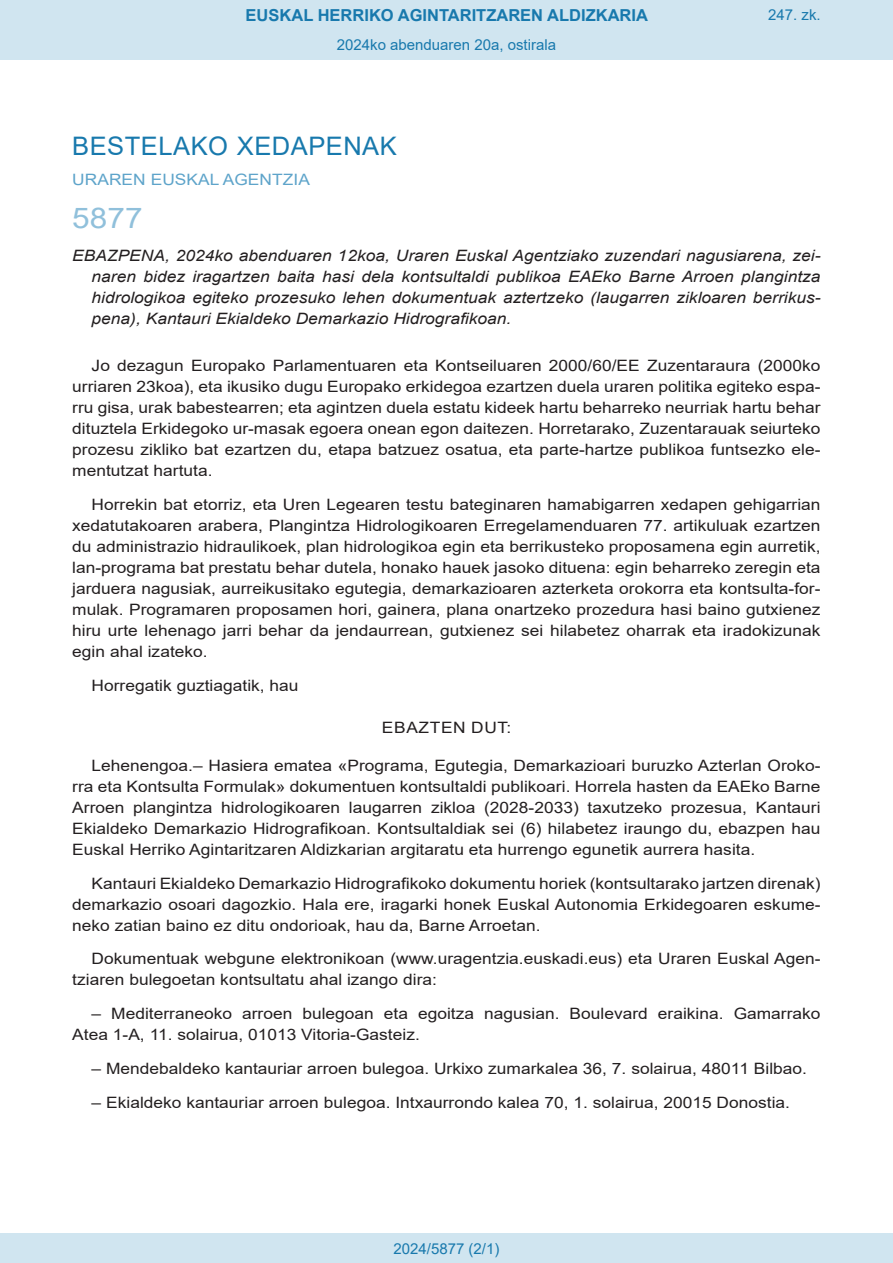
<style>
.page{position:relative;width:893px;height:1263px;background:#fff}
.page>*{position:absolute;margin:0;border:0;box-sizing:border-box;transform-origin:0 0}
.BOPVOrden{font:28.5px "Arial";color:#90c0db;scale:1.11 1}
.BOPVSeccion{font:25.5px "Arial";letter-spacing:.02em;color:#1879ad}
.t1{font:700 16.5px "Arial";color:#1879ad}
.BOPVDetalle{font:15.6px/21px "Arial";color:#231f20;text-align:justify;scale:1.11 1}
.BOPVTitulo{font:italic 15.6px/21px "Arial";color:#231f20;text-align:justify;scale:1.11 1}
.BOPVOrganismo{font:15.6px "Arial";letter-spacing:.005em;color:#5ea4ca;scale:1.11 1}
.BOPVClave{font:15.6px "Arial";letter-spacing:.035em;color:#231f20;scale:1.11 1}
.Paginacion_Centro{font:15px "Arial";color:#1879ad}
</style>
<div class="page">
<div style="left:0;top:0;width:893px;height:60px;background:#d0e5f0"></div>
<div style="left:0;top:1233px;width:893px;height:30px;background:#d0e5f0"></div>
<p class="t1" style="left:246px;top:3px;width:404px">EUSKAL HERRIKO AGINTARITZAREN ALDIZKARIA</p>
<p class="Paginacion_Centro" style="left:337px;top:35px;width:221px">2024ko abenduaren 20a, ostirala</p>
<p class="Paginacion_Centro" style="left:768px;top:5px;width:54px">247. zk.</p>
<p class="BOPVSeccion" style="left:72px;top:128px;width:326px">BESTELAKO XEDAPENAK</p>
<p class="BOPVOrganismo" style="left:72px;top:169px;width:216px">URAREN EUSKAL AGENTZIA</p>
<p class="BOPVOrden" style="left:72px;top:198px;width:65px">5877</p>
<p class="BOPVTitulo" style="left:92px;top:246px;width:658px;text-indent:-19px">EBAZPENA, 2024ko abenduaren 12koa, Uraren Euskal Agentziako zuzendari nagusiarena, zei&shy;naren bidez iragartzen baita hasi dela kontsultaldi publikoa EAEko Barne Arroen plangintza hidrologikoa egiteko prozesuko lehen dokumentuak aztertzeko (laugarren zikloaren berrikus&shy;pena), Kantauri Ekialdeko Demarkazio Hidrografikoan.</p>
<p class="BOPVDetalle" style="left:72px;top:355px;width:676px;text-indent:19px">Jo dezagun Europako Parlamentuaren eta Kontseiluaren 2000/60/EE Zuzentaraura (2000ko urriaren 23koa), eta ikusiko dugu Europako erkidegoa ezartzen duela uraren politika egiteko espa&shy;rru gisa, urak babestearren; eta agintzen duela estatu kideek hartu beharreko neurriak hartu behar dituztela Erkidegoko ur-masak egoera onean egon daitezen. Horretarako, Zuzentarauak seiurteko prozesu zikliko bat ezartzen du, etapa batzuez osatua, eta parte-hartze publikoa funtsezko ele&shy;mentutzat hartuta.</p>
<p class="BOPVDetalle" style="left:72px;top:494px;width:676px;text-indent:19px">Horrekin bat etorriz, eta Uren Legearen testu bateginaren hamabigarren xedapen gehigarrian xedatutakoaren arabera, Plangintza Hidrologikoaren Erregelamenduaren 77. artikuluak ezartzen du administrazio hidraulikoek, plan hidrologikoa egin eta berrikusteko proposamena egin aurretik, lan-programa bat prestatu behar dutela, honako hauek jasoko dituena: egin beharreko zeregin eta jarduera nagusiak, aurreikusitako egutegia, demarkazioaren azterketa orokorra eta kontsulta-for&shy;mulak. Programaren proposamen hori, gainera, plana onartzeko prozedura hasi baino gutxienez hiru urte lehenago jarri behar da jendaurrean, gutxienez sei hilabetez oharrak eta iradokizunak egin ahal izateko.</p>
<p class="BOPVDetalle" style="left:92px;top:674px;width:188px">Horregatik guztiagatik, hau</p>
<p class="BOPVClave" style="left:382px;top:717px;width:118px">EBAZTEN DUT:</p>
<p class="BOPVDetalle" style="left:72px;top:755px;width:676px;text-indent:19px">Lehenengoa.– Hasiera ematea «Programa, Egutegia, Demarkazioari buruzko Azterlan Oroko&shy;rra eta Kontsulta Formulak» dokumentuen kontsultaldi publikoari. Horrela hasten da EAEko Barne Arroen plangintza hidrologikoaren laugarren zikloa (2028-2033) taxutzeko prozesua, Kantauri Ekialdeko Demarkazio Hidrografikoan. Kontsultaldiak sei (6) hilabetez iraungo du, ebazpen hau Euskal Herriko Agintaritzaren Aldizkarian argitaratu eta hurrengo egunetik aurrera hasita.</p>
<p class="BOPVDetalle" style="left:72px;top:872px;width:676px;text-indent:19px">Kantauri Ekialdeko Demarkazio Hidrografikoko dokumentu horiek (kontsultarako jartzen direnak) demarkazio osoari dagozkio. Hala ere, iragarki honek Euskal Autonomia Erkidegoaren eskume&shy;neko zatian baino ez ditu ondorioak, hau da, Barne Arroetan.</p>
<p class="BOPVDetalle" style="left:72px;top:948px;width:676px;text-indent:19px">Dokumentuak webgune elektronikoan (www.uragentzia.euskadi.eus) eta Uraren Euskal Agen&shy;tziaren bulegoetan kontsultatu ahal izango dira:</p>
<p class="BOPVDetalle" style="left:72px;top:1003px;width:676px;text-indent:19px">– Mediterraneoko arroen bulegoan eta egoitza nagusian. Boulevard eraikina. Gamarrako<br>Atea 1-A, 11. solairua, 01013 Vitoria-Gasteiz.</p>
<p class="BOPVDetalle" style="left:92px;top:1058px;width:646px">– Mendebaldeko kantauriar arroen bulegoa. Urkixo zumarkalea 36, 7. solairua, 48011 Bilbao.</p>
<p class="BOPVDetalle" style="left:92px;top:1091px;width:631px">– Ekialdeko kantauriar arroen bulegoa. Intxaurrondo kalea 70, 1. solairua, 20015 Donostia.</p>
<p class="Paginacion_Centro" style="left:393px;top:1238px;width:107px">2024/5877 (2/1)</p>
</div>
